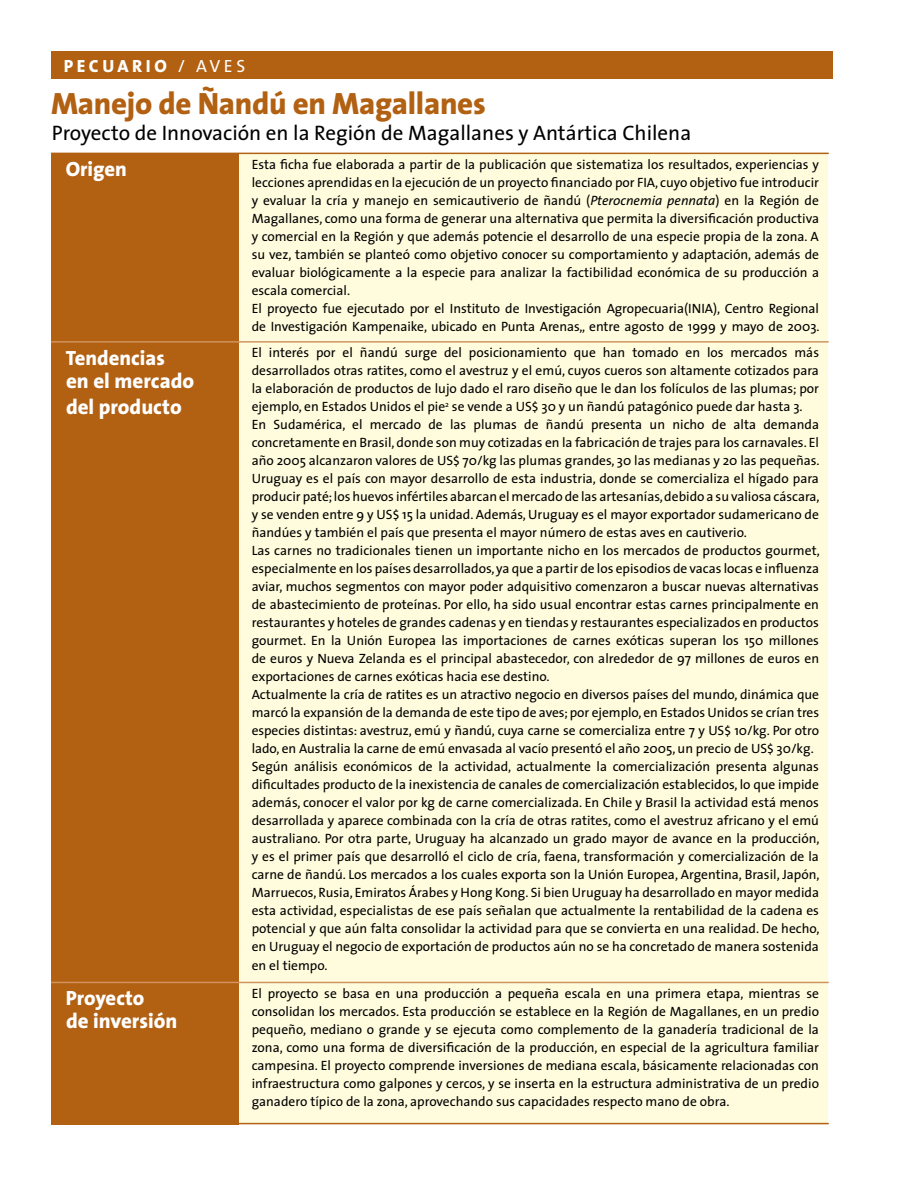
<style>
.page{position:relative;width:918px;height:1188px;background:#fff}
.page>*{position:absolute;margin:0;border:0;box-sizing:border-box;transform-origin:0 0}
.t1{font:800 31.05px "The Sans";letter-spacing:-.01em;color:#b26011}
.t2{font:21px "The Sans";color:#000}
.t3{font:800 21px/25.2px "The Sans";color:#fff}
.t4{font:800 20.7px "The Sans";color:#fff}
.t5{font:800 17.7px "The Sans";letter-spacing:.2em;color:#fff}
.t6{font:13.5px/18px "The Sans";color:#000}
.s1{font-weight:400}
.s2{font-style:italic}
</style>
<div class="page">
<div style="left:60px;top:154px;width:768px;height:969px;background:#fffcdd"></div>
<div style="left:51px;top:154px;width:187px;height:970px;background:#b26011"></div>
<hr style="left:51px;top:153px;width:778px;height:1px;background:#b26011">
<hr style="left:51px;top:341px;width:778px;height:2px;background:#d09460">
<hr style="left:51px;top:982px;width:778px;height:1px;background:#d09460">
<hr style="left:51px;top:1123px;width:778px;height:1px;background:#b26011">
<div style="left:51px;top:52px;width:782px;height:27px;background:#b26011"></div>
<h3 class="t5" style="left:64px;top:51px;width:183px">PECUARIO <span class="s1">/ AVES</span></h3>
<h1 class="t1" style="left:51px;top:77px;width:436px">Manejo de Ñandú en Magallanes</h1>
<h2 class="t2" style="left:52px;top:115px;width:641px">Proyecto de Innovación en la Región de Magallanes y Antártica Chilena</h2>
<h3 class="t4" style="left:66px;top:152px;width:63px">Origen</h3>
<p class="t6" style="left:252px;top:155px;width:569px">Esta ficha fue elaborada a partir de la publicación que sistematiza los resultados, experiencias y lecciones aprendidas en la ejecución de un proyecto financiado por FIA, cuyo objetivo fue introducir y evaluar la cría y manejo en semicautiverio de ñandú (<span class="s2">Pterocnemia pennata</span>) en la Región de Magallanes, como una forma de generar una alternativa que permita la diversificación productiva y comercial en la Región y que además potencie el desarrollo de una especie propia de la zona. A su vez, también se planteó como objetivo conocer su comportamiento y adaptación, además de evaluar biológicamente a la especie para analizar la factibilidad económica de su producción a escala comercial.<br>El proyecto fue ejecutado por el Instituto de Investigación Agropecuaria(INIA), Centro Regional de Investigación Kampenaike, ubicado en Punta Arenas,, entre agosto de 1999 y mayo de 2003.</p>
<h3 class="t4" style="left:66px;top:340px;width:101px">Tendencias</h3>
<p class="t6" style="left:252px;top:343px;width:570px">El interés por el ñandú surge del posicionamiento que han tomado en los mercados más desarrollados otras ratites, como el avestruz y el emú, cuyos cueros son altamente cotizados para la elaboración de productos de lujo dado el raro diseño que le dan los folículos de las plumas; por ejemplo, en Estados Unidos el pie<sup>2</sup> se vende a US$ 30 y un ñandú patagónico puede dar hasta 3.<br>En Sudamérica, el mercado de las plumas de ñandú presenta un nicho de alta demanda concretamente en Brasil, donde son muy cotizadas en la fabricación de trajes para los carnavales. El año 2005 alcanzaron valores de US$ 70/kg las plumas grandes, 30 las medianas y 20 las pequeñas.<br>Uruguay es el país con mayor desarrollo de esta industria, donde se comercializa el hígado para producir paté; los huevos infértiles abarcan el mercado de las artesanías, debido a su valiosa cáscara, y se venden entre 9 y US$ 15 la unidad. Además, Uruguay es el mayor exportador sudamericano de ñandúes y también el país que presenta el mayor número de estas aves en cautiverio.<br>Las carnes no tradicionales tienen un importante nicho en los mercados de productos gourmet, especialmente en los países desarrollados, ya que a partir de los episodios de vacas locas e influenza aviar, muchos segmentos con mayor poder adquisitivo comenzaron a buscar nuevas alternativas de abastecimiento de proteínas. Por ello, ha sido usual encontrar estas carnes principalmente en restaurantes y hoteles de grandes cadenas y en tiendas y restaurantes especializados en productos gourmet. En la Unión Europea las importaciones de carnes exóticas superan los 150 millones de euros y Nueva Zelanda es el principal abastecedor, con alrededor de 97 millones de euros en exportaciones de carnes exóticas hacia ese destino.<br>Actualmente la cría de ratites es un atractivo negocio en diversos países del mundo, dinámica que marcó la expansión de la demanda de este tipo de aves; por ejemplo, en Estados Unidos se crían tres especies distintas: avestruz, emú y ñandú, cuya carne se comercializa entre 7 y US$ 10/kg. Por otro lado, en Australia la carne de emú envasada al vacío presentó el año 2005, un precio de US$ 30/kg.<br>Según análisis económicos de la actividad, actualmente la comercialización presenta algunas dificultades producto de la inexistencia de canales de comercialización establecidos, lo que impide además, conocer el valor por kg de carne comercializada. En Chile y Brasil la actividad está menos desarrollada y aparece combinada con la cría de otras ratites, como el avestruz africano y el emú australiano. Por otra parte, Uruguay ha alcanzado un grado mayor de avance en la producción, y es el primer país que desarrolló el ciclo de cría, faena, transformación y comercialización de la carne de ñandú. Los mercados a los cuales exporta son la Unión Europea, Argentina, Brasil, Japón, Marruecos, Rusia, Emiratos Árabes y Hong Kong. Si bien Uruguay ha desarrollado en mayor medida esta actividad, especialistas de ese país señalan que actualmente la rentabilidad de la cadena es potencial y que aún falta consolidar la actividad para que se convierta en una realidad. De hecho, en Uruguay el negocio de exportación de productos aún no se ha concretado de manera sostenida en el tiempo.</p>
<h3 class="t4" style="left:66px;top:981px;width:80px">Proyecto</h3>
<p class="t6" style="left:252px;top:984px;width:569px;text-align:justify">El proyecto se basa en una producción a pequeña escala en una primera etapa, mientras se consolidan los mercados. Esta producción se establece en la Región de Magallanes, en un predio pequeño, mediano o grande y se ejecuta como complemento de la ganadería tradicional de la zona, como una forma de diversificación de la producción, en especial de la agricultura familiar campesina. El proyecto comprende inversiones de mediana escala, básicamente relacionadas con infraestructura como galpones y cercos, y se inserta en la estructura administrativa de un predio ganadero típico de la zona, aprovechando sus capacidades respecto mano de obra.</p>
<h2 class="t3" style="left:66px;top:368px;width:130px">en el mercado del producto</h2>
<h2 class="t3" style="left:66px;top:1008px;width:113px">de inversión</h2>
</div>
